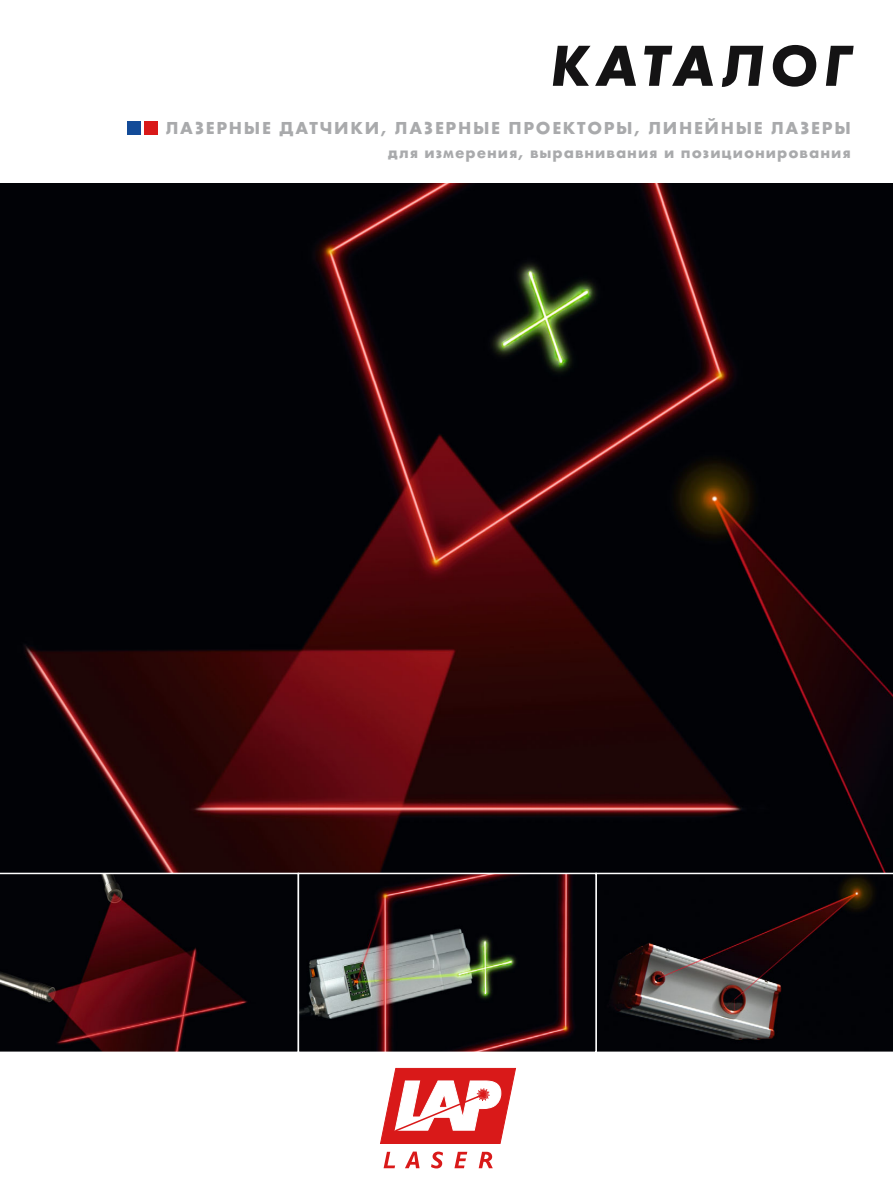
<style>
.page{position:relative;width:893px;height:1187px;background:#fff}
.page>*{position:absolute;margin:0;border:0;box-sizing:border-box;transform-origin:0 0}
.t1{font:italic 700 60px "Futura TCY";letter-spacing:.09em;color:#141314}
.t2{font:700 18px "Futura TCY";letter-spacing:.095em;color:#a9aaac}
.t3{font:700 16.5px "Futura TCY";letter-spacing:.06em;color:#a9aaac}
</style>
<div class="page">
<img style="left:0;top:183px;width:893px;height:689px">
<svg style="left:384px;top:1151px;width:11px;height:17px"></svg>
<svg style="left:405px;top:1151px;width:15px;height:17px"></svg>
<svg style="left:431px;top:1151px;width:12px;height:17px"></svg>
<svg style="left:454px;top:1151px;width:13px;height:17px"></svg>
<svg style="left:479px;top:1151px;width:14px;height:17px"></svg>
<svg style="left:380px;top:1068px;width:136px;height:75px"></svg>
<svg style="left:597px;top:872px;width:296px;height:180px;background:#1e1a1c"></svg>
<svg style="left:0;top:872px;width:298px;height:180px;background:#1e090d"></svg>
<div style="left:144px;top:121px;width:14px;height:14px;background:#d91919"></div>
<div style="left:127px;top:121px;width:14px;height:14px;background:#134b98"></div>
<svg style="left:301px;top:875px;width:293px;height:174px;background:#2b2324"></svg>
<div style="left:298px;top:872px;width:299px;height:180px;border:2px solid #fff"></div>
<h1 class="t1" style="left:550px;top:42px;width:302px">КАТАЛОГ</h1>
<p class="t2" style="left:166px;top:121px;width:687px">ЛАЗЕРНЫЕ ДАТЧИКИ, ЛАЗЕРНЫЕ ПРОЕКТОРЫ, ЛИНЕЙНЫЕ ЛАЗЕРЫ</p>
<p class="t3" style="left:387px;top:146px;width:465px">для измерения, выравнивания и позиционирования</p>
</div>
